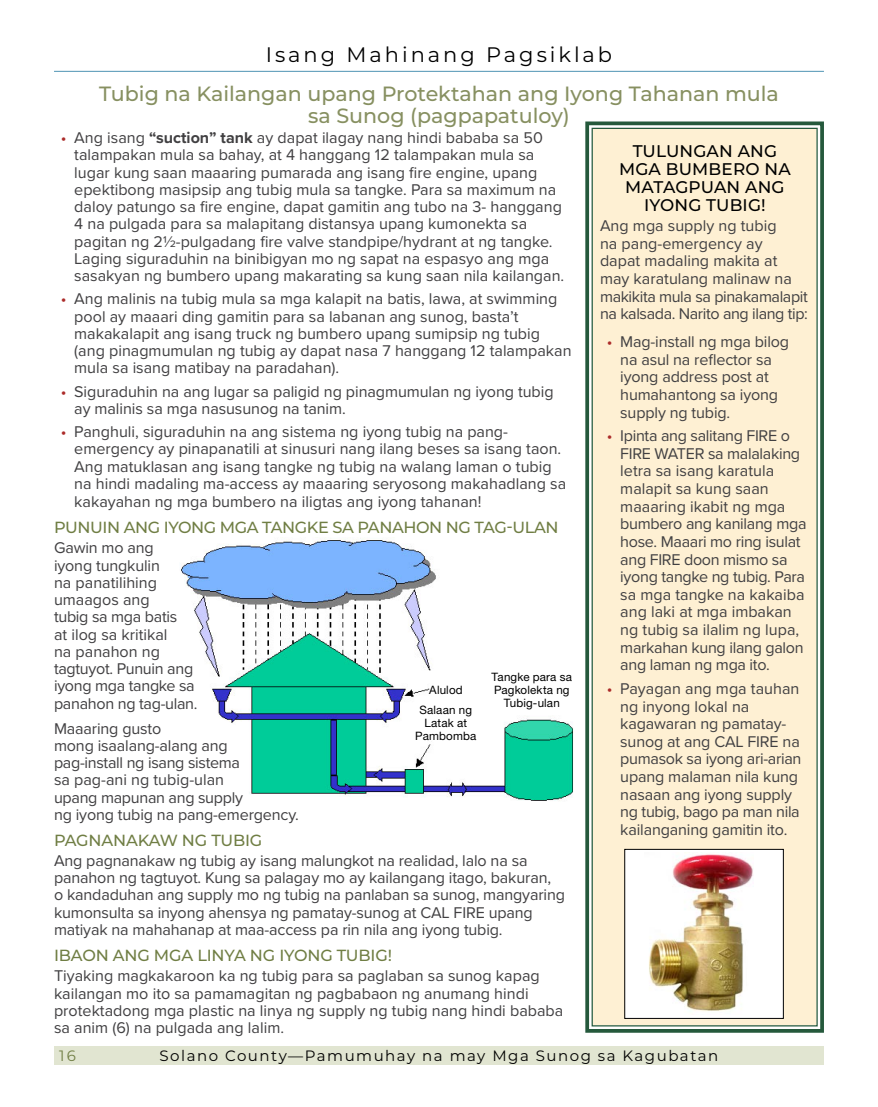
<style>
.page{position:relative;width:878px;height:1107px;background:#fff}
.page>*{position:absolute;margin:0;border:0;box-sizing:border-box;transform-origin:0 0}
.Mater_Headers__No_TOC{font:21px "Montserrat";letter-spacing:.14em;color:#000}
.Page_Header_no_TOC{font:500 20.7px/22.5px "Montserrat";color:#879061;text-align:center}
.Subhead_Dk_Gray{font:500 16.8px/18px "Montserrat";letter-spacing:.01em;color:#000;text-align:center}
.body_basic_No_1st_line_indent{font:16.2px/17.2px "Proxima Nova";color:#414042}
.body_basic_No_1st_line_indent-2{font:16.2px/17.7px "Proxima Nova";letter-spacing:-.02em;color:#414042}
.Subhead_Green{font:500 16.2px "Montserrat";letter-spacing:-.025em;color:#707e44}
.t1{font:15px "Montserrat";letter-spacing:.1em;color:#000}
.t2{font:15px "Montserrat";color:#707e44}
.Photo_Caption{font:11.55px/13px "Helvetica Neue LT Std";letter-spacing:.015em;color:#000;text-align:center}
.s1{color:#ab2b29}
.s2{font-weight:700}
</style>
<div class="page">
<svg style="left:585px;top:121px;width:239px;height:912px;background:#f3e8cc"></svg>
<div style="left:591px;top:128px;width:226px;height:899px;border:1px solid #25593c"></div>
<img style="left:181px;top:537px;width:392px;height:264px">
<div style="left:429px;top:683px;width:51px;height:13px;background:#fff"></div>
<div style="left:54px;top:1046px;width:770px;height:19px;background:#e1e5d1"></div>
<hr style="left:54px;top:71px;width:770px;height:1px;background:#629fbc">
<div style="left:624px;top:849px;width:159px;height:169px;background:#fff"></div>
<img style="left:649px;top:854px;width:104px;height:157px">
<div style="left:624px;top:849px;width:159px;height:170px;border:1px solid #000"></div>
<p class="Mater_Headers__No_TOC" style="left:266px;top:40px;width:348px">Isang Mahinang Pagsiklab</p>
<p class="Page_Header_no_TOC" style="left:99px;top:81px;width:681px">Tubig na Kailangan upang Protektahan ang Iyong Tahanan mula sa Sunog (pagpapatuloy)</p>
<p class="body_basic_No_1st_line_indent" style="left:74px;top:129px;width:491px;text-indent:-14px"><span class="s1">•</span> Ang isang <span class="s2">“suction” tank</span> ay dapat ilagay nang hindi bababa sa 50 talampakan mula sa bahay, at 4 hanggang 12 talampakan mula sa lugar kung saan maaaring pumarada ang isang fire engine, upang epektibong masipsip ang tubig mula sa tangke. Para sa maximum na daloy patungo sa fire engine, dapat gamitin ang tubo na 3- hanggang 4 na pulgada para sa malapitang distansya upang kumonekta sa pagitan ng 2½-pulgadang fire valve standpipe/hydrant at ng tangke.<br>Laging siguraduhin na binibigyan mo ng sapat na espasyo ang mga sasakyan ng bumbero upang makarating sa kung saan nila kailangan.</p>
<p class="body_basic_No_1st_line_indent" style="left:74px;top:290px;width:499px;text-indent:-14px"><span class="s1">•</span> Ang malinis na tubig mula sa mga kalapit na batis, lawa, at swimming pool ay maaari ding gamitin para sa labanan ang sunog, basta’t makakalapit ang isang truck ng bumbero upang sumipsip ng tubig (ang pinagmumulan ng tubig ay dapat nasa 7 hanggang 12 talampakan mula sa isang matibay na paradahan).</p>
<p class="body_basic_No_1st_line_indent" style="left:74px;top:382px;width:481px;text-indent:-14px"><span class="s1">•</span> Siguraduhin na ang lugar sa paligid ng pinagmumulan ng iyong tubig ay malinis sa mga nasusunog na tanim.</p>
<p class="body_basic_No_1st_line_indent" style="left:74px;top:422px;width:493px;text-indent:-14px"><span class="s1">•</span> Panghuli, siguraduhin na ang sistema ng iyong tubig na pang&shy;emergency ay pinapanatili at sinusuri nang ilang beses sa isang taon.<br>Ang matuklasan ang isang tangke ng tubig na walang laman o tubig na hindi madaling ma-access ay maaaring seryosong makahadlang sa kakayahan ng mga bumbero na iligtas ang iyong tahanan!</p>
<p class="Subhead_Green" style="left:54px;top:516px;width:506px">PUNUIN ANG IYONG MGA TANGKE SA PANAHON NG TAG-ULAN</p>
<p class="body_basic_No_1st_line_indent" style="left:54px;top:539px;width:145px">Gawin mo ang<br>iyong tungkulin<br>na panatilihing umaagos ang<br>tubig sa mga batis<br>at ilog sa kritikal<br>na panahon ng tagtuyot. Punuin ang iyong mga tangke sa panahon ng tag-ulan.</p>
<p class="body_basic_No_1st_line_indent" style="left:54px;top:719px;width:246px">Maaaring gusto<br>mong isaalang-alang ang pag-install ng isang sistema<br>sa pag-ani ng tubig-ulan<br>upang mapunan ang supply<br>ng iyong tubig na pang-emergency.</p>
<p class="Photo_Caption" style="left:491px;top:670px;width:82px">Tangke para sa<br>Pagkolekta ng<br>Tubig-ulan</p>
<p class="Photo_Caption" style="left:429px;top:683px;width:35px">Alulod</p>
<p class="Photo_Caption" style="left:415px;top:703px;width:63px">Salaan ng<br>Latak at<br>Pambomba</p>
<p class="Subhead_Green" style="left:54px;top:829px;width:210px">PAGNANAKAW NG TUBIG</p>
<p class="body_basic_No_1st_line_indent" style="left:54px;top:851px;width:512px">Ang pagnanakaw ng tubig ay isang malungkot na realidad, lalo na sa panahon ng tagtuyot. Kung sa palagay mo ay kailangang itago, bakuran,<br>o kandaduhan ang supply mo ng tubig na panlaban sa sunog, mangyaring kumonsulta sa inyong ahensya ng pamatay-sunog at CAL FIRE upang matiyak na mahahanap at maa-access pa rin nila ang iyong tubig.</p>
<p class="Subhead_Green" style="left:54px;top:944px;width:339px">IBAON ANG MGA LINYA NG IYONG TUBIG!</p>
<p class="body_basic_No_1st_line_indent" style="left:54px;top:967px;width:511px">Tiyaking magkakaroon ka ng tubig para sa paglaban sa sunog kapag kailangan mo ito sa pamamagitan ng pagbabaon ng anumang hindi protektadong mga plastic na linya ng supply ng tubig nang hindi bababa sa anim (6) na pulgada ang lalim.</p>
<p class="Subhead_Dk_Gray" style="left:619px;top:141px;width:173px">TULUNGAN ANG<br>MGA BUMBERO NA<br>MATAGPUAN ANG<br>IYONG TUBIG!</p>
<p class="body_basic_No_1st_line_indent" style="left:600px;top:216px;width:209px;line-height:17.7px">Ang mga supply ng tubig<br>na pang-emergency ay<br>dapat madaling makita at may karatulang malinaw na makikita mula sa pinakamalapit na kalsada. Narito ang ilang tip:</p>
<p class="body_basic_No_1st_line_indent" style="left:620px;top:332px;width:170px;line-height:17.7px;text-indent:-14px"><span class="s1">•</span> Mag-install ng mga bilog na asul na reflector sa iyong address post at humahantong sa iyong supply ng tubig.</p>
<p class="body_basic_No_1st_line_indent-2" style="left:620px;top:426px;width:188px;text-indent:-14px"><span class="s1">•</span> Ipinta ang salitang FIRE o<br>FIRE WATER sa malalaking letra sa isang karatula malapit sa kung saan maaaring ikabit ng mga bumbero ang kanilang mga hose. Maaari mo ring isulat ang FIRE doon mismo sa iyong tangke ng tubig. Para sa mga tangke na kakaiba ang laki at mga imbakan ng tubig sa ilalim ng lupa, markahan kung ilang galon ang laman ng mga ito.</p>
<p class="body_basic_No_1st_line_indent" style="left:620px;top:679px;width:183px;line-height:17.7px;text-indent:-14px"><span class="s1">•</span> Payagan ang mga tauhan ng inyong lokal na kagawaran ng pamatay&shy;sunog at ang CAL FIRE na pumasok sa iyong ari-arian upang malaman nila kung nasaan ang iyong supply ng tubig, bago pa man nila kailanganing gamitin ito.</p>
<p class="t2" style="left:59px;top:1045px;width:18px">16</p>
<p class="t1" style="left:159px;top:1045px;width:560px">Solano County—Pamumuhay na may Mga Sunog sa Kagubatan</p>
</div>
